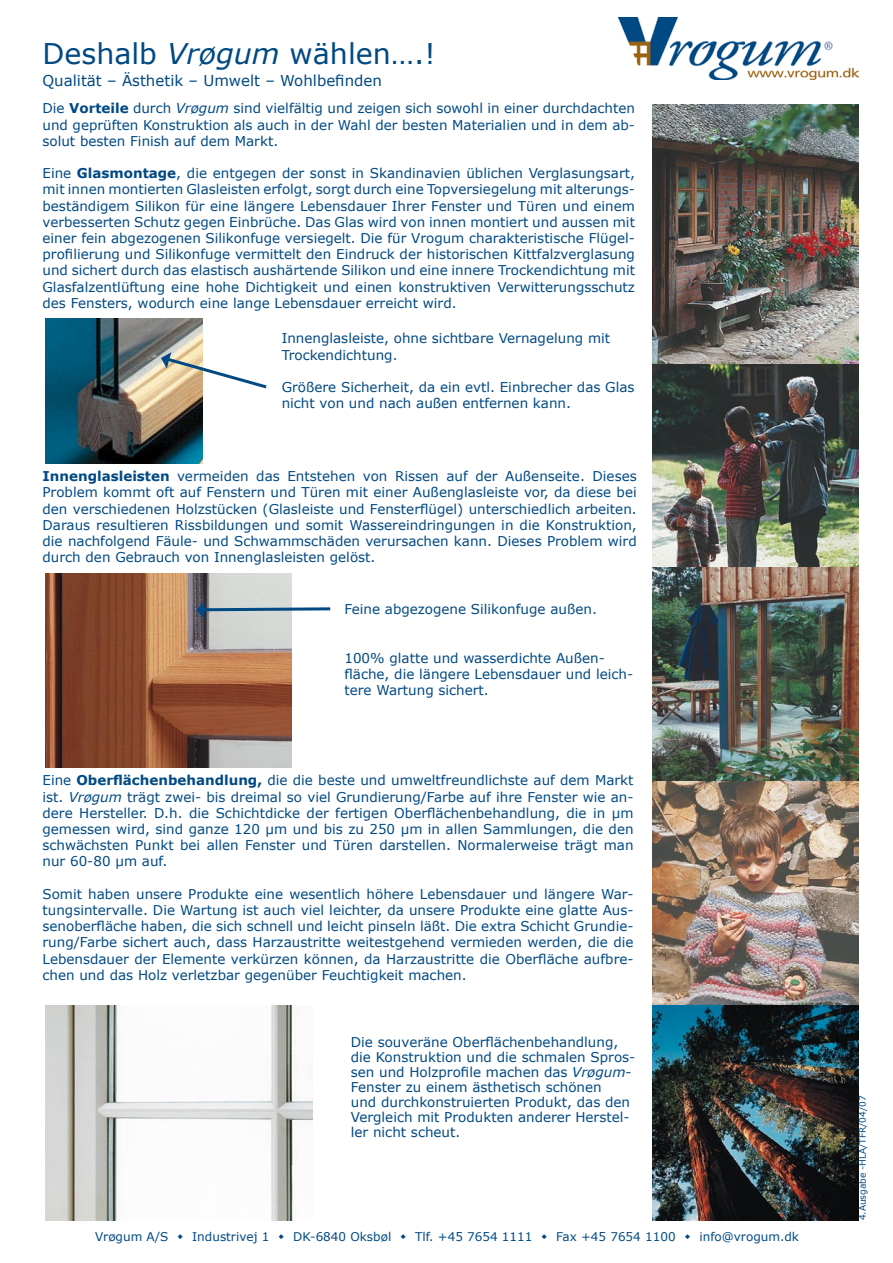
<style>
.page{position:relative;width:893px;height:1263px;background:#fff}
.page>*{position:absolute;margin:0;border:0;box-sizing:border-box;transform-origin:0 0}
.t1{font:28.5px "Verdana";color:#004983}
.t2{font:15px "Verdana";color:#004983}
.t3{font:13.5px/16.2px "Verdana";color:#004983;text-align:justify}
.t4{font:12px "Verdana";color:#004983}
.t5{font:9px "Verdana";color:#004983}
.s1{font-style:italic}
.s2{font-weight:700}
</style>
<div class="page">
<img style="left:45px;top:319px;width:158px;height:144px">
<img style="left:653px;top:567px;width:206px;height:653px">
<img style="left:653px;top:364px;width:206px;height:203px">
<img style="left:45px;top:573px;width:246px;height:194px">
<img style="left:45px;top:1005px;width:268px;height:215px">
<img style="left:653px;top:104px;width:206px;height:260px">
<svg style="left:161px;top:352px;width:106px;height:39px"></svg>
<svg style="left:196px;top:602px;width:135px;height:16px"></svg>
<img style="left:619px;top:17px;width:240px;height:62px">
<h1 class="t1" style="left:43px;top:36px;width:395px">Deshalb <span class="s1">Vrøgum</span> wählen….!</h1>
<p class="t2" style="left:43px;top:71px;width:341px">Qualität – Ästhetik – Umwelt – Wohlbefinden</p>
<p class="t3" style="left:43px;top:100px;width:594px">Die <span class="s2">Vorteile</span> durch <span class="s1">Vrøgum</span> sind vielfältig und zeigen sich sowohl in einer durchdachten und geprüften Konstruktion als auch in der Wahl der besten Materialien und in dem ab&shy;solut besten Finish auf dem Markt.</p>
<p class="t3" style="left:43px;top:165px;width:594px">Eine <span class="s2">Glasmontage</span>, die entgegen der sonst in Skandinavien üblichen Verglasungsart, mit innen montierten Glasleisten erfolgt, sorgt durch eine Topversiegelung mit alterungs&shy;beständigem Silikon für eine längere Lebensdauer Ihrer Fenster und Türen und einem verbesserten Schutz gegen Einbrüche. Das Glas wird von innen montiert und aussen mit einer fein abgezogenen Silikonfuge versiegelt. Die für Vrogum charakteristische Flügel&shy;profilierung und Silikonfuge vermittelt den Eindruck der historischen Kittfalzverglasung und sichert durch das elastisch aushärtende Silikon und eine innere Trockendichtung mit Glasfalzentlüftung eine hohe Dichtigkeit und einen konstruktiven Verwitterungsschutz des Fensters, wodurch eine lange Lebensdauer erreicht wird.</p>
<p class="t3" style="left:282px;top:330px;width:330px">Innenglasleiste, ohne sichtbare Vernagelung mit<br>Trockendichtung.</p>
<p class="t3" style="left:282px;top:379px;width:354px">Größere Sicherheit, da ein evtl. Einbrecher das Glas nicht von und nach außen entfernen kann.</p>
<p class="t3" style="left:43px;top:468px;width:596px"><span class="s2">Innenglasleisten</span> vermeiden das Entstehen von Rissen auf der Außenseite. Dieses Problem kommt oft auf Fenstern und Türen mit einer Außenglasleiste vor, da diese bei den verschiedenen Holzstücken (Glasleiste und Fensterflügel) unterschiedlich arbeiten.<br>Daraus resultieren Rissbildungen und somit Wassereindringungen in die Konstruktion, die nachfolgend Fäule- und Schwammschäden verursachen kann. Dieses Problem wird durch den Gebrauch von Innenglasleisten gelöst.</p>
<p class="t3" style="left:344px;top:601px;width:254px">Feine abgezogene Silikonfuge außen.</p>
<p class="t3" style="left:344px;top:649px;width:290px;text-align:left">100% glatte und wasserdichte Außen&shy;fläche, die längere Lebensdauer und leich&shy;tere Wartung sichert.</p>
<p class="t3" style="left:43px;top:772px;width:593px">Eine <span class="s2">Oberflächenbehandlung,</span> die die beste und umweltfreundlichste auf dem Markt ist. <span class="s1">Vrøgum</span> trägt zwei- bis dreimal so viel Grundierung/Farbe auf ihre Fenster wie an&shy;dere Hersteller. D.h. die Schichtdicke der fertigen Oberflächenbehandlung, die in µm gemessen wird, sind ganze 120 µm und bis zu 250 µm in allen Sammlungen, die den schwächsten Punkt bei allen Fenster und Türen darstellen. Normalerweise trägt man nur 60-80 µm auf.</p>
<p class="t3" style="left:43px;top:885px;width:593px">Somit haben unsere Produkte eine wesentlich höhere Lebensdauer und längere War&shy;tungsintervalle. Die Wartung ist auch viel leichter, da unsere Produkte eine glatte Aus&shy;senoberfläche haben, die sich schnell und leicht pinseln läßt. Die extra Schicht Grundie&shy;rung/Farbe sichert auch, dass Harzaustritte weitestgehend vermieden werden, die die Lebensdauer der Elemente verkürzen können, da Harzaustritte die Oberfläche aufbre&shy;chen und das Holz verletzbar gegenüber Feuchtigkeit machen.</p>
<p class="t3" style="left:351px;top:1034px;width:286px;line-height:15px;text-align:left">Die souveräne Oberflächenbehandlung, die Konstruktion und die schmalen Spros&shy;sen und Holzprofile machen das <span class="s1">Vrøgum</span>-Fenster zu einem ästhetisch schönen<br>und durchkonstruierten Produkt, das den Vergleich mit Produkten anderer Herstel&shy;ler nicht scheut.</p>
<p class="t4" style="left:95px;top:1229px;width:75px">Vrøgum A/S</p>
<p class="t4" style="left:192px;top:1229px;width:79px">Industrivej 1</p>
<p class="t4" style="left:293px;top:1229px;width:99px">DK-6840 Oksbøl</p>
<p class="t4" style="left:415px;top:1229px;width:119px">Tlf. +45 7654 1111</p>
<p class="t4" style="left:556px;top:1229px;width:121px">Fax +45 7654 1100</p>
<p class="t4" style="left:699px;top:1229px;width:101px">info@vrogum.dk</p>
<p class="t5" style="left:857px;top:1220px;width:126px;rotate:-90deg">4.Ausgabe -HLA/TFR/04/07</p>
</div>
